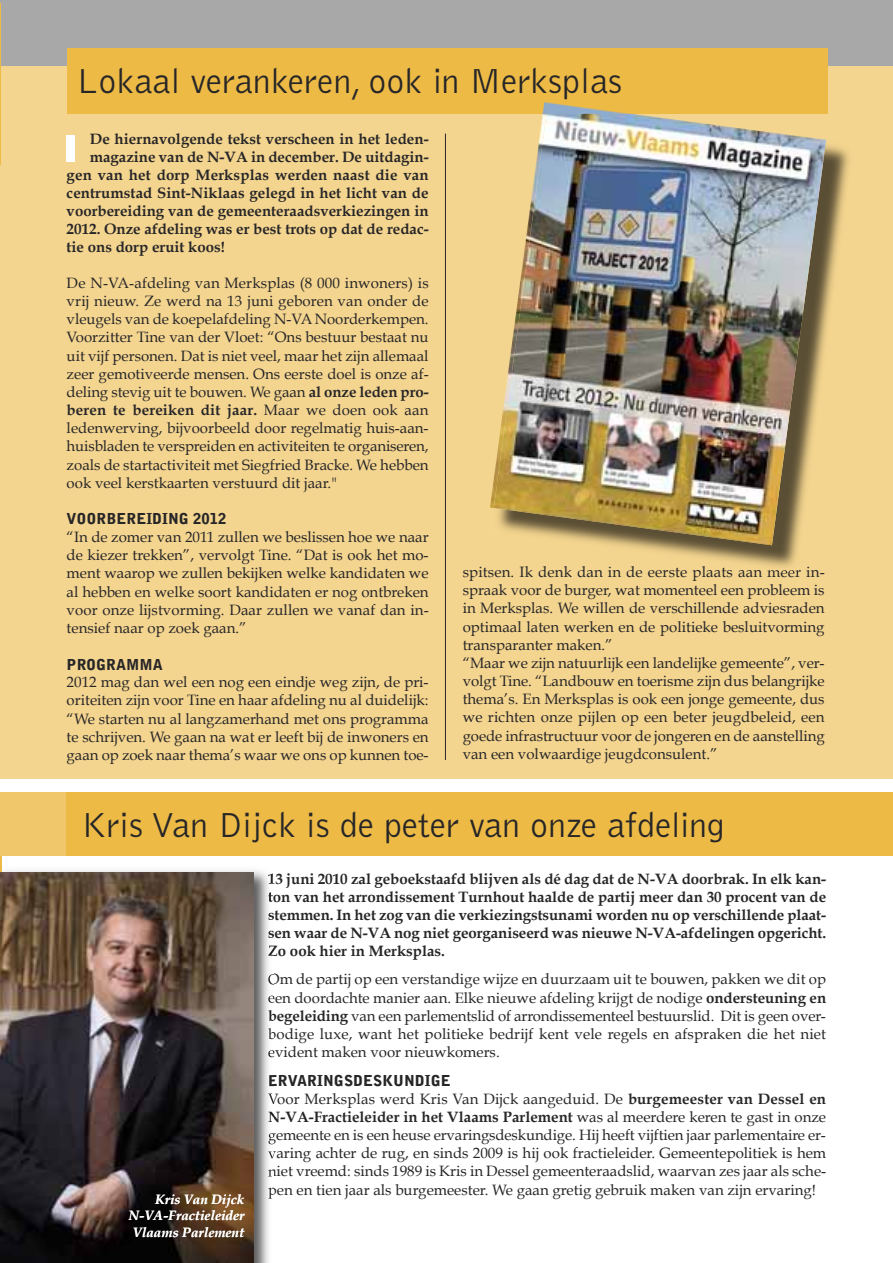
<style>
.page{position:relative;width:893px;height:1263px;background:#fff}
.page>*{position:absolute;margin:0;border:0;box-sizing:border-box;transform-origin:0 0}
.t1{font:300 36px "Bell Gothic Std";color:#272627}
.t2{font:15px/18.1px "Book Antiqua";color:#272627;text-align:justify}
.t3{font:700 15px/18px "Book Antiqua";color:#272627;text-align:justify}
.t4{font:900 15px "Bell Gothic Std";color:#272627}
.t5{font:italic 700 13.5px/16.4px "Book Antiqua";color:#fff;text-align:right}
.s1{font-weight:700}
</style>
<div class="page">
<div style="left:0;top:0;width:893px;height:67px;background:#a9a8a9"></div>
<div style="left:0;top:67px;width:893px;height:712px;background:#f4d590"></div>
<div style="left:67px;top:49px;width:760px;height:65px;background:#edba46"></div>
<hr style="left:0;top:846px;width:1px;height:64px;background:#edba46">
<div style="left:0;top:792px;width:163px;height:64px;background:#f0c86b"></div>
<div style="left:66px;top:792px;width:827px;height:64px;background:#edba46"></div>
<hr style="left:445px;top:134px;width:1px;height:626px;background:#272627">
<div style="left:66px;top:136px;width:9px;height:26px;background:#fff"></div>
<img style="left:620px;top:145px;width:229px;height:430px">
<svg style="left:542px;top:102px;width:6px;height:12px"></svg>
<img style="left:494px;top:114px;width:332px;height:431px">
<img style="left:546px;top:103px;width:85px;height:11px">
<img style="left:1px;top:866px;width:273px;height:397px">
<img style="left:268px;top:873px;width:6px;height:15px">
<svg style="left:268px;top:892px;width:6px;height:10px"></svg>
<svg style="left:268px;top:910px;width:6px;height:10px"></svg>
<svg style="left:268px;top:931px;width:6px;height:7px"></svg>
<svg style="left:268px;top:945px;width:6px;height:11px"></svg>
<svg style="left:268px;top:973px;width:6px;height:12px"></svg>
<svg style="left:268px;top:992px;width:6px;height:11px"></svg>
<img style="left:268px;top:1010px;width:6px;height:15px">
<img style="left:268px;top:1028px;width:6px;height:15px">
<svg style="left:268px;top:1046px;width:6px;height:11px"></svg>
<svg style="left:269px;top:1075px;width:5px;height:11px"></svg>
<svg style="left:268px;top:1093px;width:6px;height:11px"></svg>
<svg style="left:268px;top:1112px;width:6px;height:10px"></svg>
<svg style="left:268px;top:1133px;width:6px;height:25px"></svg>
<svg style="left:268px;top:1166px;width:6px;height:11px"></svg>
<svg style="left:268px;top:1188px;width:6px;height:11px"></svg>
<img style="left:0;top:873px;width:254px;height:390px">
<h1 class="t1" style="left:76px;top:67px;width:547px">Lokaal verankeren, ook in Merksplas</h1>
<p class="t3" style="left:90px;top:130px;width:340px">De hiernavolgende tekst verscheen in het leden-</p>
<p class="t3" style="left:90px;top:148px;width:340px">magazine van de N-VA in december. De uitdagin-</p>
<p class="t3" style="left:67px;top:166px;width:363px">gen van het dorp Merksplas werden naast die van</p>
<p class="t3" style="left:67px;top:184px;width:363px">centrumstad Sint-Niklaas gelegd in het licht van de</p>
<p class="t3" style="left:67px;top:202px;width:363px">voorbereiding van de gemeenteraadsverkiezingen in</p>
<p class="t3" style="left:67px;top:220px;width:363px">2012. Onze afdeling was er best trots op dat de redac-</p>
<p class="t3" style="left:67px;top:238px;width:160px">tie ons dorp eruit koos!</p>
<p class="t2" style="left:67px;top:274px;width:363px">De N-VA-afdeling van Merksplas (8 000 inwoners) is vrij nieuw. Ze werd na 13 juni geboren van onder de vleugels van de koepelafdeling N-VA Noorderkempen.<br>Voorzitter Tine van der Vloet: “Ons bestuur bestaat nu uit vijf personen. Dat is niet veel, maar het zijn allemaal zeer gemotiveerde mensen. Ons eerste doel is onze af&shy;deling stevig uit te bouwen. We gaan <span class="s1">al onze leden pro&shy;beren te bereiken dit jaar.</span> Maar we doen ook aan ledenwerving, bijvoorbeeld door regelmatig huis-aan&shy;huisbladen te verspreiden en activiteiten te organiseren, zoals de startactiviteit met Siegfried Bracke. We hebben ook veel kerstkaarten verstuurd dit jaar."</p>
<p class="t4" style="left:67px;top:510px;width:161px">VOORBEREIDING 2012</p>
<p class="t2" style="left:67px;top:528px;width:363px">“In de zomer van 2011 zullen we beslissen hoe we naar de kiezer trekken”, vervolgt Tine. “Dat is ook het mo&shy;ment waarop we zullen bekijken welke kandidaten we al hebben en welke soort kandidaten er nog ontbreken voor onze lijstvorming. Daar zullen we vanaf dan in&shy;tensief naar op zoek gaan.”</p>
<p class="t4" style="left:67px;top:655px;width:98px">PROGRAMMA</p>
<p class="t2" style="left:67px;top:673px;width:363px">2012 mag dan wel een nog een eindje weg zijn, de pri&shy;oriteiten zijn voor Tine en haar afdeling nu al duidelijk: “We starten nu al langzamerhand met ons programma te schrijven. We gaan na wat er leeft bij de inwoners en gaan op zoek naar thema’s waar we ons op kunnen toe-</p>
<p class="t2" style="left:463px;top:563px;width:363px;text-align:left">spitsen. Ik denk dan in de eerste plaats aan meer in&shy;spraak voor de burger, wat momenteel een probleem is in Merksplas. We willen de verschillende adviesraden optimaal laten werken en de politieke besluitvorming transparanter maken.”<br>“Maar we zijn natuurlijk een landelijke gemeente”, ver&shy;volgt Tine. “Landbouw en toerisme zijn dus belangrijke thema’s. En Merksplas is ook een jonge gemeente, dus we richten onze pijlen op een beter jeugdbeleid, een goede infrastructuur voor de jongeren en de aanstelling van een volwaardige jeugdconsulent.”</p>
<h1 class="t1" style="left:82px;top:812px;width:644px">Kris Van Dijck is de peter van onze afdeling</h1>
<p class="t5" style="left:129px;top:1191px;width:117px">Kris Van Dijck<br>N-VA-Fractieleider<br>Vlaams Parlement</p>
<p class="t3" style="left:268px;top:870px;width:560px">13 juni 2010 zal geboekstaafd blijven als dé dag dat de N-VA doorbrak. In elk kan&shy;ton van het arrondissement Turnhout haalde de partij meer dan 30 procent van de stemmen. In het zog van die verkiezingstsunami worden nu op verschillende plaat&shy;sen waar de N-VA nog niet georganiseerd was nieuwe N-VA-afdelingen opgericht.<br>Zo ook hier in Merksplas.</p>
<p class="t2" style="left:268px;top:970px;width:560px">Om de partij op een verstandige wijze en duurzaam uit te bouwen, pakken we dit op een doordachte manier aan. Elke nieuwe afdeling krijgt de nodige <span class="s1">ondersteuning en begeleiding</span> van een parlementslid of arrondissementeel bestuurslid. Dit is geen over&shy;bodige luxe, want het politieke bedrijf kent vele regels en afspraken die het niet evident maken voor nieuwkomers.</p>
<p class="t4" style="left:268px;top:1072px;width:184px">ERVARINGSDESKUNDIGE</p>
<p class="t2" style="left:268px;top:1090px;width:560px">Voor Merksplas werd Kris Van Dijck aangeduid. De <span class="s1">burgemeester van Dessel en N-VA-Fractieleider in het Vlaams Parlement</span> was al meerdere keren te gast in onze gemeente en is een heuse ervaringsdeskundige. Hij heeft vijftien jaar parlementaire er&shy;varing achter de rug, en sinds 2009 is hij ook fractieleider. Gemeentepolitiek is hem niet vreemd: sinds 1989 is Kris in Dessel gemeenteraadslid, waarvan zes jaar als sche&shy;pen en tien jaar als burgemeester. We gaan gretig gebruik maken van zijn ervaring!</p>
</div>
